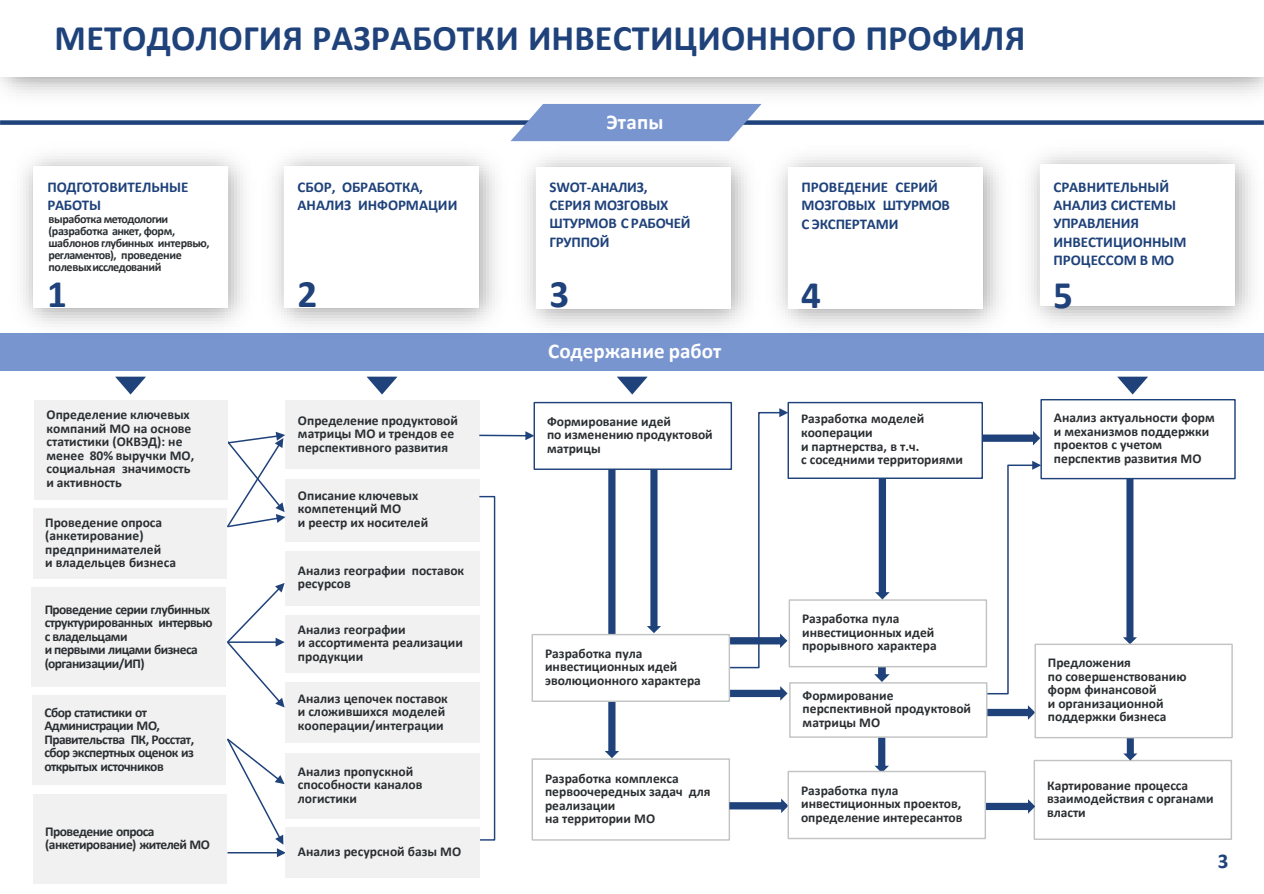
<style>
.page{position:relative;width:1264px;height:894px;background:#fff}
.page>*{position:absolute;margin:0;border:0;box-sizing:border-box;transform-origin:0 0}
.t1{font:700 39px "Calibri";color:#1f427b}
.t2{font:700 36px "Calibri";letter-spacing:.005em;color:#1f427b}
.t3{font:700 21px "Calibri";color:#fff}
.t4{font:700 21px "Calibri";color:#1f427b}
.t5{font:700 15px/18.3px "Calibri";letter-spacing:-.005em;color:#1f427b}
.t6{font:700 13.5px/13.5px "Calibri";color:#2b2f32}
.t7{font:700 13.5px/13.5px "Calibri";letter-spacing:-.04em;color:#2b2f32}
.t8{font:700 12px/12px "Calibri";letter-spacing:-.035em;color:#2b2f32}
</style>
<div class="page">
<svg style="left:874px;top:667px;width:15px;height:14px"></svg>
<div style="left:1033px;top:759px;width:198px;height:80px;border:1px solid #c2c3c3"></div>
<div style="left:531px;top:758px;width:199px;height:82px;background:#fff;border:1px solid #c2c3c3"></div>
<div style="left:788px;top:599px;width:198px;height:68px;background:#fff;border:1px solid #c2c3c3"></div>
<div style="left:1040px;top:399px;width:195px;height:80px;border:1px solid #1f427b"></div>
<svg style="left:647px;top:470px;width:14px;height:163px"></svg>
<svg style="left:604px;top:470px;width:15px;height:288px"></svg>
<div style="left:533px;top:402px;width:199px;height:68px;border:1px solid #1f427b"></div>
<div style="left:33px;top:794px;width:193px;height:89px;background:#f1f1f1"></div>
<div style="left:32px;top:695px;width:193px;height:89px;background:#f1f1f1"></div>
<div style="left:285px;top:551px;width:194px;height:54px;background:#f1f1f1"></div>
<div style="left:285px;top:479px;width:194px;height:62px;background:#f1f1f1"></div>
<div style="left:285px;top:400px;width:194px;height:69px;background:#f1f1f1"></div>
<svg style="left:980px;top:460px;width:60px;height:235px"></svg>
<svg style="left:982px;top:431px;width:58px;height:14px"></svg>
<svg style="left:729px;top:798px;width:58px;height:15px"></svg>
<svg style="left:727px;top:408px;width:61px;height:261px"></svg>
<svg style="left:1122px;top:478px;width:14px;height:165px"></svg>
<svg style="left:875px;top:479px;width:14px;height:120px"></svg>
<svg style="left:225px;top:431px;width:60px;height:97px"></svg>
<svg style="left:225px;top:583px;width:59px;height:124px"></svg>
<svg style="left:225px;top:736px;width:61px;height:121px"></svg>
<div style="left:0;top:333px;width:1263px;height:38px;background:#7895d0"></div>
<div style="left:0;top:120px;width:1263px;height:5px;background:#1f427b"></div>
<svg style="left:510px;top:104px;width:251px;height:33px;background:#859fd3"></svg>
<img style="left:1031px;top:154px;width:220px;height:168px">
<div style="left:1040px;top:164px;width:194px;height:142px;background:#fff"></div>
<img style="left:779px;top:157px;width:220px;height:168px">
<div style="left:788px;top:167px;width:194px;height:141px;background:#fff"></div>
<img style="left:514px;top:137px;width:233px;height:188px">
<div style="left:536px;top:167px;width:195px;height:141px;background:#fff"></div>
<img style="left:275px;top:136px;width:239px;height:188px">
<div style="left:284px;top:166px;width:195px;height:142px;background:#fff"></div>
<img style="left:23px;top:156px;width:220px;height:168px">
<div style="left:33px;top:166px;width:194px;height:142px;background:#fff"></div>
<svg style="left:115px;top:376px;width:31px;height:18px"></svg>
<svg style="left:366px;top:376px;width:31px;height:18px"></svg>
<svg style="left:617px;top:376px;width:30px;height:18px"></svg>
<svg style="left:1117px;top:376px;width:30px;height:18px"></svg>
<svg style="left:477px;top:495px;width:19px;height:346px"></svg>
<hr style="left:479px;top:434px;width:47px;height:2px;background:#1f427b">
<svg style="left:525px;top:431px;width:9px;height:9px"></svg>
<svg style="left:874px;top:737px;width:14px;height:33px"></svg>
<svg style="left:1122px;top:738px;width:15px;height:22px"></svg>
<svg style="left:730px;top:686px;width:57px;height:14px"></svg>
<svg style="left:987px;top:705px;width:47px;height:14px"></svg>
<svg style="left:985px;top:799px;width:49px;height:14px"></svg>
<div style="left:285px;top:615px;width:194px;height:57px;background:#f1f1f1"></div>
<div style="left:285px;top:682px;width:194px;height:61px;background:#f1f1f1"></div>
<div style="left:285px;top:752px;width:194px;height:66px;background:#f1f1f1"></div>
<div style="left:285px;top:827px;width:194px;height:50px;background:#f1f1f1"></div>
<div style="left:34px;top:399px;width:194px;height:100px;background:#f1f1f1"></div>
<div style="left:33px;top:508px;width:193px;height:71px;background:#f1f1f1"></div>
<div style="left:32px;top:587px;width:194px;height:100px;background:#f1f1f1"></div>
<div style="left:787px;top:402px;width:195px;height:77px;background:#fff;border:1px solid #1f427b"></div>
<div style="left:531px;top:633px;width:199px;height:68px;background:#fff;border:1px solid #c2c3c3"></div>
<div style="left:789px;top:682px;width:198px;height:55px;background:#fff;border:1px solid #c2c3c3"></div>
<div style="left:787px;top:770px;width:198px;height:69px;background:#fff;border:1px solid #c2c3c3"></div>
<div style="left:1034px;top:643px;width:198px;height:95px;background:#fff;border:1px solid #c2c3c3"></div>
<h1 class="t2" style="left:55px;top:12px;width:972px">МЕТОДОЛОГИЯ РАЗРАБОТКИ ИНВЕСТИЦИОННОГО ПРОФИЛЯ</h1>
<p class="t5" style="left:47px;top:177px;width:143px">ПОДГОТОВИТЕЛЬНЫЕ<br>РАБОТЫ</p>
<p class="t8" style="left:48px;top:213px;width:163px">выработка методологии (разработка анкет, форм, шаблонов глубинных интервью, регламентов), проведение полевыхисследований</p>
<p class="t1" style="left:47px;top:266px;width:21px">1</p>
<p class="t6" style="left:47px;top:407px;width:149px">Определение ключевых компаний МО на основе статистики (ОКВЭД): не менее 80% выручки МО, социальная значимость и активность</p>
<p class="t6" style="left:45px;top:515px;width:132px">Проведение опроса (анкетирование) предпринимателей<br>и владельцев бизнеса</p>
<p class="t7" style="left:45px;top:602px;width:169px">Проведение серии глубинных структурированных интервью с владельцами</p>
<p class="t7" style="left:45px;top:642px;width:155px">и первыми лицами бизнеса (организации/ИП)</p>
<p class="t7" style="left:44px;top:705px;width:151px">Сбор статистики от<br>Администрации МО,<br>Правительства ПК, Росстат, сбор экспертных оценок из открытых источников</p>
<p class="t7" style="left:45px;top:824px;width:166px">Проведение опроса (анкетирование) жителей МО</p>
<p class="t5" style="left:297px;top:177px;width:161px">СБОР, ОБРАБОТКА,<br>АНАЛИЗ ИНФОРМАЦИИ</p>
<p class="t1" style="left:297px;top:266px;width:21px">2</p>
<p class="t6" style="left:298px;top:413px;width:161px">Определение продуктовой матрицы МО и трендов ее перспективного развития</p>
<p class="t6" style="left:298px;top:488px;width:132px">Описание ключевых компетенций МО<br>и реестр их носителей</p>
<p class="t6" style="left:298px;top:563px;width:168px">Анализ географии поставок ресурсов</p>
<p class="t6" style="left:298px;top:622px;width:109px">Анализ географии</p>
<p class="t6" style="left:298px;top:636px;width:166px">и ассортимента реализации продукции</p>
<p class="t6" style="left:298px;top:691px;width:151px">Анализ цепочек поставок</p>
<p class="t6" style="left:298px;top:704px;width:149px">и сложившихся моделей кооперации/интеграции</p>
<p class="t6" style="left:298px;top:764px;width:126px">Анализ пропускной способности каналов логистики</p>
<p class="t6" style="left:298px;top:844px;width:165px">Анализ ресурсной базы МО</p>
<p class="t3" style="left:606px;top:108px;width:59px">Этапы</p>
<p class="t5" style="left:549px;top:178px;width:99px">SWOT-АНАЛИЗ,</p>
<p class="t5" style="left:549px;top:196px;width:142px">СЕРИЯ МОЗГОВЫХ<br>ШТУРМОВ С РАБОЧЕЙ<br>ГРУППОЙ</p>
<p class="t1" style="left:549px;top:266px;width:21px">3</p>
<p class="t3" style="left:548px;top:336px;width:174px">Содержание работ</p>
<p class="t6" style="left:547px;top:414px;width:125px">Формирование идей</p>
<p class="t6" style="left:547px;top:428px;width:167px">по изменению продуктовой матрицы</p>
<p class="t6" style="left:545px;top:646px;width:157px">Разработка пула инвестиционных идей эволюционного характера</p>
<p class="t6" style="left:545px;top:771px;width:167px">Разработка комплекса первоочередных задач для реализации</p>
<p class="t6" style="left:545px;top:811px;width:112px">на территории МО</p>
<p class="t5" style="left:801px;top:177px;width:150px">ПРОВЕДЕНИЕ СЕРИЙ<br>МОЗГОВЫХ ШТУРМОВ</p>
<p class="t5" style="left:801px;top:214px;width:98px">С ЭКСПЕРТАМИ</p>
<p class="t5" style="left:1053px;top:177px;width:134px">СРАВНИТЕЛЬНЫЙ<br>АНАЛИЗ СИСТЕМЫ<br>УПРАВЛЕНИЯ<br>ИНВЕСТИЦИОННЫМ<br>ПРОЦЕССОМ В МО</p>
<p class="t1" style="left:801px;top:267px;width:21px">4</p>
<p class="t1" style="left:1052px;top:267px;width:21px">5</p>
<p class="t6" style="left:801px;top:412px;width:125px">Разработка моделей кооперации<br>и партнерства, в т.ч.</p>
<p class="t6" style="left:801px;top:452px;width:163px">с соседними территориями</p>
<p class="t6" style="left:802px;top:611px;width:136px">Разработка пула инвестиционных идей прорывного характера</p>
<p class="t6" style="left:802px;top:688px;width:170px">Формирование перспективной продуктовой матрицы МО</p>
<p class="t6" style="left:801px;top:783px;width:163px">Разработка пула инвестиционных проектов, определение интересантов</p>
<p class="t6" style="left:1053px;top:411px;width:162px">Анализ актуальности форм и механизмов поддержки</p>
<p class="t6" style="left:1053px;top:438px;width:149px">проектов с учетом перспектив развития МО</p>
<p class="t6" style="left:1047px;top:655px;width:85px">Предложения</p>
<p class="t6" style="left:1047px;top:669px;width:140px">по совершенствованию форм финансовой<br>и организационной поддержки бизнеса</p>
<p class="t6" style="left:1046px;top:778px;width:168px">Картирование процесса взаимодействия с органами власти</p>
<p class="t4" style="left:1217px;top:846px;width:12px">3</p>
</div>
